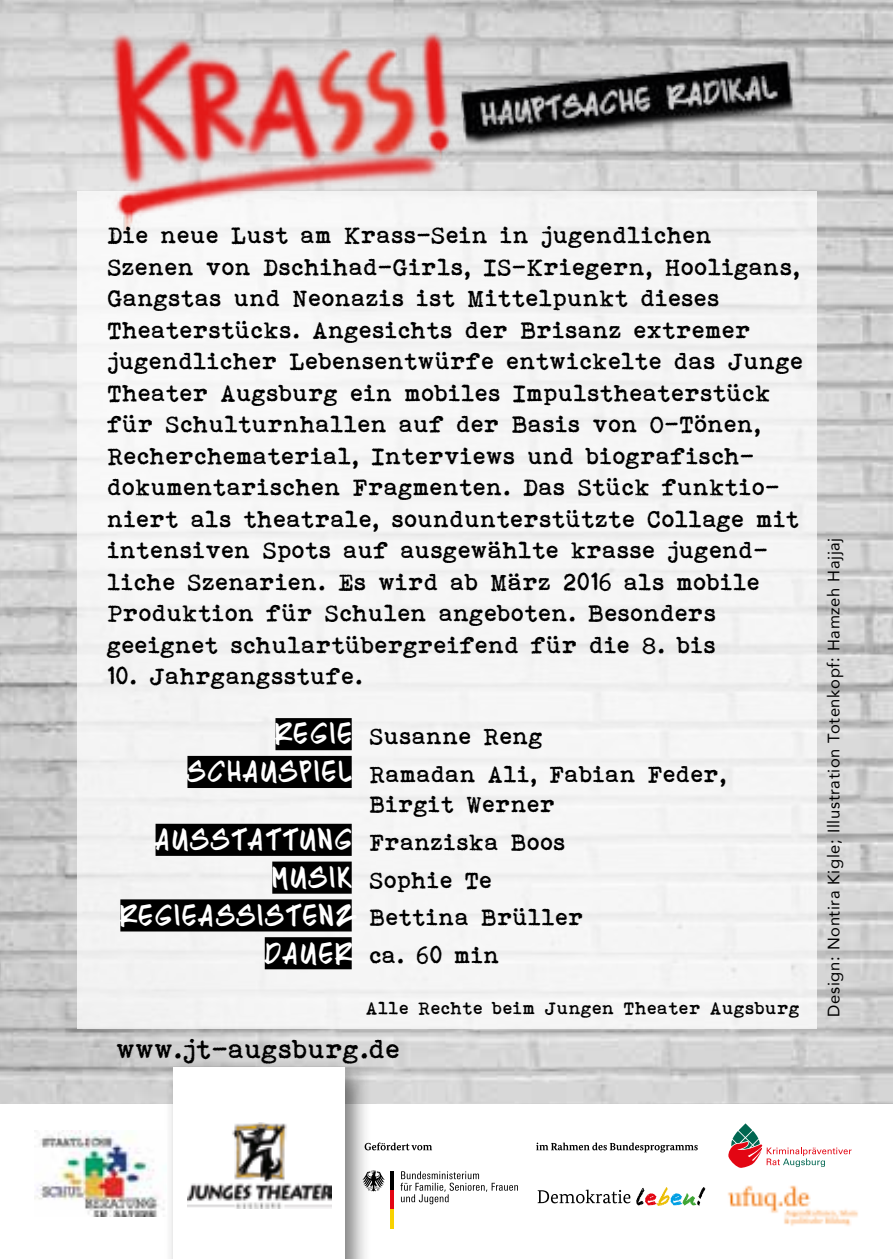
<style>
.page{position:relative;width:893px;height:1259px;background:#fff}
.page>*{position:absolute;margin:0;border:0;box-sizing:border-box;transform-origin:0 0}
.t1{font:28.5px/37.8px "Razing";letter-spacing:.1em;color:#fff;text-align:right}
.t2{font:27px "Bohemian typewriter";color:#000}
.t3{font:24px/31.5px "Bohemian typewriter";color:#000}
.t4{font:23.7px/37.8px "Bohemian typewriter";color:#000}
.t5{font:18px "Bohemian typewriter";letter-spacing:.01em;color:#000}
.t6{font:16.5px "Avenir";letter-spacing:.04em;color:#000}
</style>
<div class="page">
<img style="left:0;top:0;width:893px;height:1104px">
<hr style="left:391px;top:1171px;width:3px;height:19px;background:#000">
<hr style="left:391px;top:1190px;width:3px;height:19px;background:#e30613">
<hr style="left:391px;top:1209px;width:3px;height:20px;background:#f8d200">
<svg style="left:372px;top:1170px;width:13px;height:21px"></svg>
<svg style="left:400px;top:1171px;width:118px;height:33px"></svg>
<svg style="left:372px;top:1142px;width:60px;height:8px"></svg>
<svg style="left:538px;top:1189px;width:92px;height:14px"></svg>
<svg style="left:636px;top:1187px;width:69px;height:19px"></svg>
<svg style="left:536px;top:1142px;width:162px;height:10px"></svg>
<div style="left:77px;top:191px;width:739px;height:838px;background:#f5f5f5"></div>
<div style="left:164px;top:1058px;width:208px;height:201px;background:#000;opacity:.52"></div>
<div style="left:173px;top:1067px;width:172px;height:192px;background:#fff"></div>
<img style="left:187px;top:1122px;width:145px;height:86px">
<svg style="left:728px;top:1123px;width:124px;height:44px"></svg>
<img style="left:728px;top:1185px;width:130px;height:41px">
<div style="left:275px;top:718px;width:77px;height:32px;background:#000"></div>
<div style="left:187px;top:756px;width:165px;height:32px;background:#000"></div>
<div style="left:156px;top:824px;width:196px;height:32px;background:#000"></div>
<div style="left:272px;top:861px;width:80px;height:32px;background:#000"></div>
<div style="left:120px;top:899px;width:232px;height:32px;background:#000"></div>
<div style="left:265px;top:937px;width:87px;height:32px;background:#000"></div>
<img style="left:73px;top:12px;width:727px;height:234px">
<img style="left:34px;top:1130px;width:133px;height:86px">
<p class="t3" style="left:108px;top:219px;width:698px">Die neue Lust am Krass-Sein in jugendlichen Szenen von Dschihad-Girls, IS-Kriegern, Hooligans, Gangstas und Neonazis ist Mittelpunkt dieses Theaterstücks. Angesichts der Brisanz extremer jugendlicher Lebensentwürfe entwickelte das Junge Theater Augsburg ein mobiles Impulstheaterstück für Schulturnhallen auf der Basis von O-Tönen, Recherchematerial, Interviews und biografisch&shy;dokumentarischen Fragmenten. Das Stück funktio&shy;niert als theatrale, soundunterstützte Collage mit intensiven Spots auf ausgewählte krasse jugend&shy;liche Szenarien. Es wird ab März 2016 als mobile Produktion für Schulen angeboten. Besonders geeignet schulartübergreifend für die 8. bis</p>
<p class="t3" style="left:108px;top:660px;width:257px">10. Jahrgangsstufe.</p>
<p class="t1" style="left:187px;top:717px;width:166px">REGIE<br>SCHAUSPIEL</p>
<p class="t1" style="left:120px;top:822px;width:233px">AUSSTATTUNG<br>MUSIK<br>REGIEASSISTENZ<br>DAUER</p>
<p class="t4" style="left:370px;top:717px;width:359px">Susanne Reng<br>Ramadan Ali, Fabian Feder,</p>
<p class="t4" style="left:370px;top:785px;width:216px">Birgit Werner<br>Franziska Boos<br>Sophie Te<br>Bettina Brüller ca. 60 min</p>
<p class="t5" style="left:367px;top:998px;width:435px">Alle Rechte beim Jungen Theater Augsburg</p>
<p class="t2" style="left:117px;top:1034px;width:285px">www.jt-augsburg.de</p>
<p class="t6" style="left:820px;top:1016px;width:481px;rotate:-90deg">Design: Nontira Kigle; Illustration Totenkopf: Hamzeh Hajjaj</p>
</div>
